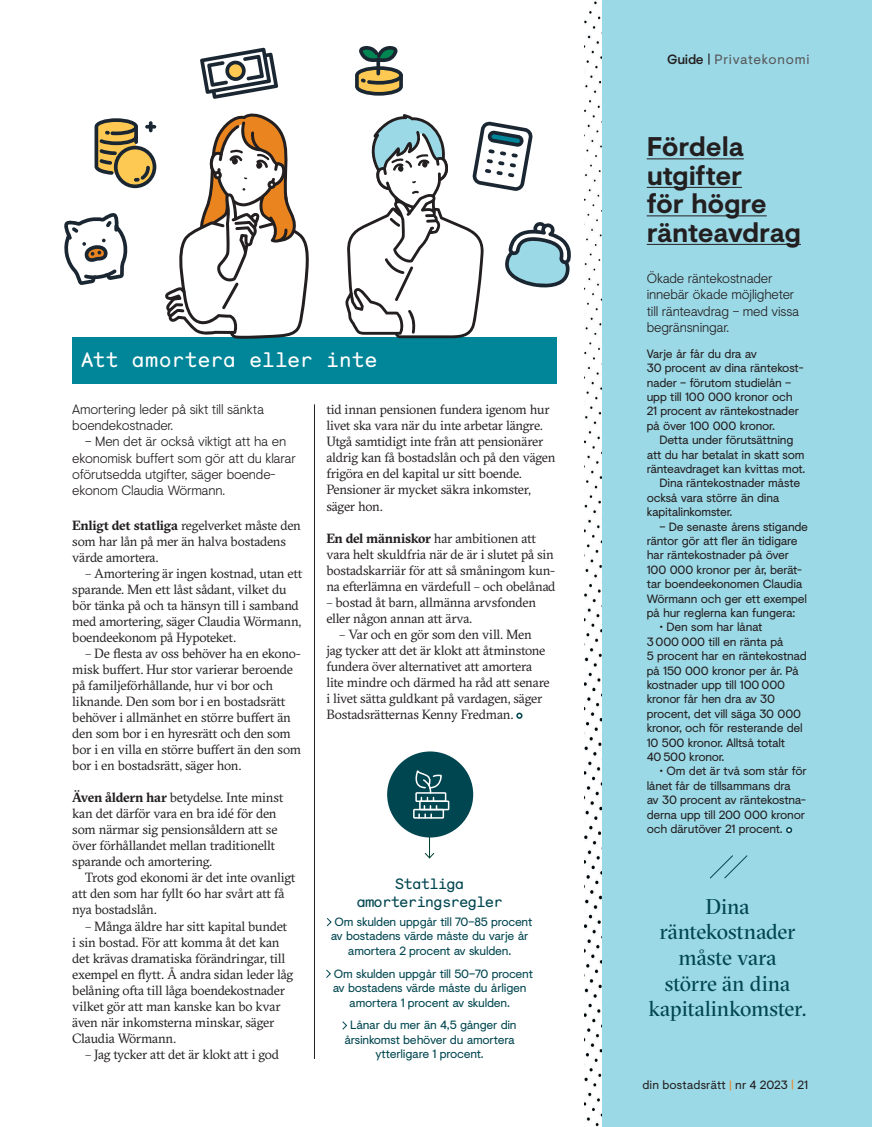
<style>
.page{position:relative;width:872px;height:1127px;background:#fff}
.page>*{position:absolute;margin:0;border:0;box-sizing:border-box;transform-origin:0 0}
.t1{font:700 27px/28.5px "Visuelt";letter-spacing:-.015em;color:#231f20}
.t2{font:21.45px/25.7px "GT Sectra Fine";letter-spacing:-.01em;color:#004650;text-align:center}
.t3{font:21px "Monosten";letter-spacing:-.01em;color:#fff}
.t4{font:15px/18.8px "Monosten";letter-spacing:-.05em;color:#004650;text-align:center}
.t5{font:300 13.5px/16.2px "Visuelt";letter-spacing:-.015em;color:#231f20}
.t6{font:13.5px "Visuelt";letter-spacing:.04em;color:#57585a}
.t7{font:13.5px "Visuelt";letter-spacing:-.01em;color:#57585a}
.t8{font:13.35px/16px "GT Sectra";letter-spacing:-.02em;color:#231f20}
.t9{font:12px/14.4px "Visuelt";letter-spacing:-.02em;color:#231f20}
.t10{font:12px/14.4px "Visuelt";letter-spacing:-.02em;color:#004650;text-align:center}
.t11{font:12px "Visuelt";letter-spacing:.01em;color:#231f20}
.s1{font-weight:700}
.s2{font-weight:500;color:#231f20}
.s3{color:#231f20}
.s4{color:#ea841f}
</style>
<div class="page">
<div style="left:601px;top:0;width:271px;height:1127px;background:#9cd9e6"></div>
<svg style="left:786px;top:827px;width:6px;height:6px"></svg>
<img style="left:584px;top:1px;width:17px;height:1126px">
<svg style="left:516px;top:712px;width:6px;height:7px"></svg>
<hr style="left:646px;top:159px;width:98px;height:1px;background:#231f20">
<hr style="left:646px;top:187px;width:96px;height:1px;background:#231f20">
<hr style="left:646px;top:216px;width:121px;height:1px;background:#231f20">
<hr style="left:646px;top:244px;width:155px;height:1px;background:#231f20">
<div style="left:72px;top:338px;width:484px;height:46px;background:#008599"></div>
<svg style="left:326px;top:918px;width:5px;height:9px"></svg>
<svg style="left:326px;top:969px;width:5px;height:9px"></svg>
<svg style="left:342px;top:1021px;width:5px;height:9px"></svg>
<svg style="left:424px;top:837px;width:10px;height:21px"></svg>
<div style="left:387px;top:751px;width:86px;height:86px;background:#004650;border-radius:50%"></div>
<div style="left:415px;top:792px;width:31px;height:10px;border:2px solid #fff"></div>
<div style="left:413px;top:809px;width:31px;height:9px;border:2px solid #fff"></div>
<div style="left:419px;top:800px;width:30px;height:10px;border:2px solid #fff"></div>
<svg style="left:413px;top:770px;width:29px;height:48px"></svg>
<hr style="left:314px;top:404px;width:1px;height:655px;background:#231f20">
<svg style="left:710px;top:855px;width:38px;height:24px"></svg>
<svg style="left:165px;top:113px;width:145px;height:226px"></svg>
<svg style="left:64px;top:213px;width:64px;height:72px"></svg>
<svg style="left:95px;top:118px;width:61px;height:70px"></svg>
<svg style="left:149px;top:121px;width:4px;height:11px"></svg>
<svg style="left:145px;top:125px;width:11px;height:4px"></svg>
<svg style="left:355px;top:46px;width:48px;height:50px"></svg>
<hr style="left:376px;top:58px;width:4px;height:17px;background:#1a2732;border-radius:2px">
<svg style="left:200px;top:48px;width:78px;height:51px"></svg>
<svg style="left:345px;top:114px;width:226px;height:224px"></svg>
<h3 class="t3" style="left:81px;top:346px;width:298px">Att amortera eller inte</h3>
<p class="t5" style="left:72px;top:400px;width:193px">Amortering leder på sikt till sänkta boendekostnader.</p>
<p class="t5" style="left:72px;top:433px;width:225px;text-indent:13px">– Men det är också viktigt att ha en ekonomisk buffert som gör att du klarar oförutsedda utgifter, säger boende&shy;ekonom Claudia Wörmann.</p>
<p class="t8" style="left:326px;top:402px;width:231px">tid innan pensionen fundera igenom hur livet ska vara när du inte arbetar längre.<br>Utgå samtidigt inte från att pensionärer aldrig kan få bostadslån och på den vägen frigöra en del kapital ur sitt boende.<br>Pensioner är mycket säkra inkomster, säger hon.</p>
<p class="t8" style="left:326px;top:530px;width:231px"><span class="s1">En del människor</span> har ambitionen att vara helt skuldfria när de är i slutet på sin bostadskarriär för att så småningom kun&shy;na efterlämna en värdefull – och obelånad</p>
<p class="t8" style="left:326px;top:594px;width:211px">– bostad åt barn, allmänna arvsfonden eller någon annan att ärva.</p>
<p class="t8" style="left:326px;top:626px;width:225px;text-indent:13px">– Var och en gör som den vill. Men jag tycker att det är klokt att åtminstone fundera över alternativet att amortera lite mindre och därmed ha råd att senare i livet sätta guldkant på vardagen, säger Bostadsrätternas Kenny Fredman.</p>
<p class="t8" style="left:72px;top:518px;width:230px"><span class="s1">Enligt det statliga</span> regelverket måste den som har lån på mer än halva bostadens värde amortera.</p>
<p class="t8" style="left:72px;top:566px;width:232px;text-indent:13px">– Amortering är ingen kostnad, utan ett sparande. Men ett låst sådant, vilket du bör tänka på och ta hänsyn till i samband med amortering, säger Claudia Wörmann, boendeekonom på Hypoteket.</p>
<p class="t8" style="left:72px;top:646px;width:230px;text-indent:13px">– De flesta av oss behöver ha en ekono&shy;misk buffert. Hur stor varierar beroende på familjeförhållande, hur vi bor och liknande. Den som bor i en bostadsrätt behöver i allmänhet en större buffert än den som bor i en hyresrätt och den som bor i en villa en större buffert än den som bor i en bostadsrätt, säger hon.</p>
<p class="t8" style="left:72px;top:790px;width:212px"><span class="s1">Även åldern har</span> betydelse. Inte minst kan det därför vara en bra idé för den som närmar sig pensionsåldern att se över förhållandet mellan traditionellt sparande och amortering.</p>
<p class="t8" style="left:72px;top:870px;width:225px;text-indent:13px">Trots god ekonomi är det inte ovanligt att den som har fyllt 60 har svårt att få nya bostadslån.</p>
<p class="t8" style="left:72px;top:918px;width:222px;text-indent:13px">– Många äldre har sitt kapital bundet i sin bostad. För att komma åt det kan det krävas dramatiska förändringar, till exempel en flytt. Å andra sidan leder låg belåning ofta till låga boendekostnader vilket gör att man kanske kan bo kvar även när inkomsterna minskar, säger Claudia Wörmann.</p>
<p class="t8" style="left:85px;top:1046px;width:196px">– Jag tycker att det är klokt att i god</p>
<p class="t4" style="left:356px;top:874px;width:148px">Statliga amorteringsregler</p>
<p class="t10" style="left:331px;top:914px;width:203px">Om skulden uppgår till 70–85 procent av bostadens värde måste du varje år amortera 2 procent av skulden.</p>
<p class="t10" style="left:333px;top:966px;width:202px">Om skulden uppgår till 50–70 procent av bostadens värde måste du årligen amortera 1 procent av skulden.</p>
<p class="t10" style="left:344px;top:1018px;width:174px">Lånar du mer än 4,5 gånger din årsinkomst behöver du amortera ytterligare 1 procent.</p>
<p class="t6" style="left:667px;top:49px;width:144px"><span class="s2">Guide</span> <span class="s3">|</span> Privatekonomi</p>
<p class="t7" style="left:725px;top:49px;width:84px"><span class="s2">Intro</span> | Aktuellt</p>
<h1 class="t1" style="left:646px;top:132px;width:156px">Fördela utgifter<br>för högre ränteavdrag</h1>
<p class="t5" style="left:646px;top:270px;width:154px">Ökade räntekostnader innebär ökade möjligheter till ränteavdrag – med vissa begränsningar.</p>
<p class="t9" style="left:646px;top:346px;width:158px">Varje år får du dra av<br>30 procent av dina räntekost&shy;nader – förutom studielån – upp till 100 000 kronor och<br>21 procent av räntekostnader på över 100 000 kronor.</p>
<p class="t9" style="left:659px;top:432px;width:135px">Detta under förutsättning</p>
<p class="t9" style="left:646px;top:447px;width:159px">att du har betalat in skatt som</p>
<p class="t9" style="left:646px;top:461px;width:160px">ränteavdraget kan kvittas mot.</p>
<p class="t9" style="left:659px;top:476px;width:142px">Dina räntekostnader måste</p>
<p class="t9" style="left:646px;top:490px;width:134px">också vara större än dina</p>
<p class="t9" style="left:646px;top:504px;width:87px">kapitalinkomster.</p>
<p class="t9" style="left:646px;top:519px;width:163px;text-indent:13px">– De senaste årens stigande räntor gör att fler än tidigare har räntekostnader på över<br>100 000 kronor per år, berät&shy;tar boendeekonomen Claudia<br>Wörmann och ger ett exempel på hur reglerna kan fungera:</p>
<p class="t9" style="left:646px;top:620px;width:161px;text-indent:13px">• Den som har lånat<br>3 000 000 till en ränta på<br>5 procent har en räntekostnad på 150 000 kronor per år. På kostnader upp till 100 000 kronor får hen dra av 30 procent, det vill säga 30 000 kronor, och för resterande del<br>10 500 kronor. Alltså totalt<br>40 500 kronor.</p>
<p class="t9" style="left:646px;top:764px;width:161px;text-indent:13px">• Om det är två som står för lånet får de tillsammans dra<br>av 30 procent av räntekostna&shy;derna upp till 200 000 kronor och därutöver 21 procent.</p>
<h2 class="t2" style="left:648px;top:893px;width:159px">Dina räntekostnader måste vara<br>större än dina kapitalinkomster.</h2>
<p class="t11" style="left:642px;top:1076px;width:167px">din bostadsrätt <span class="s4">|</span> nr 4 2023 <span class="s4">|</span> 21</p>
</div>
